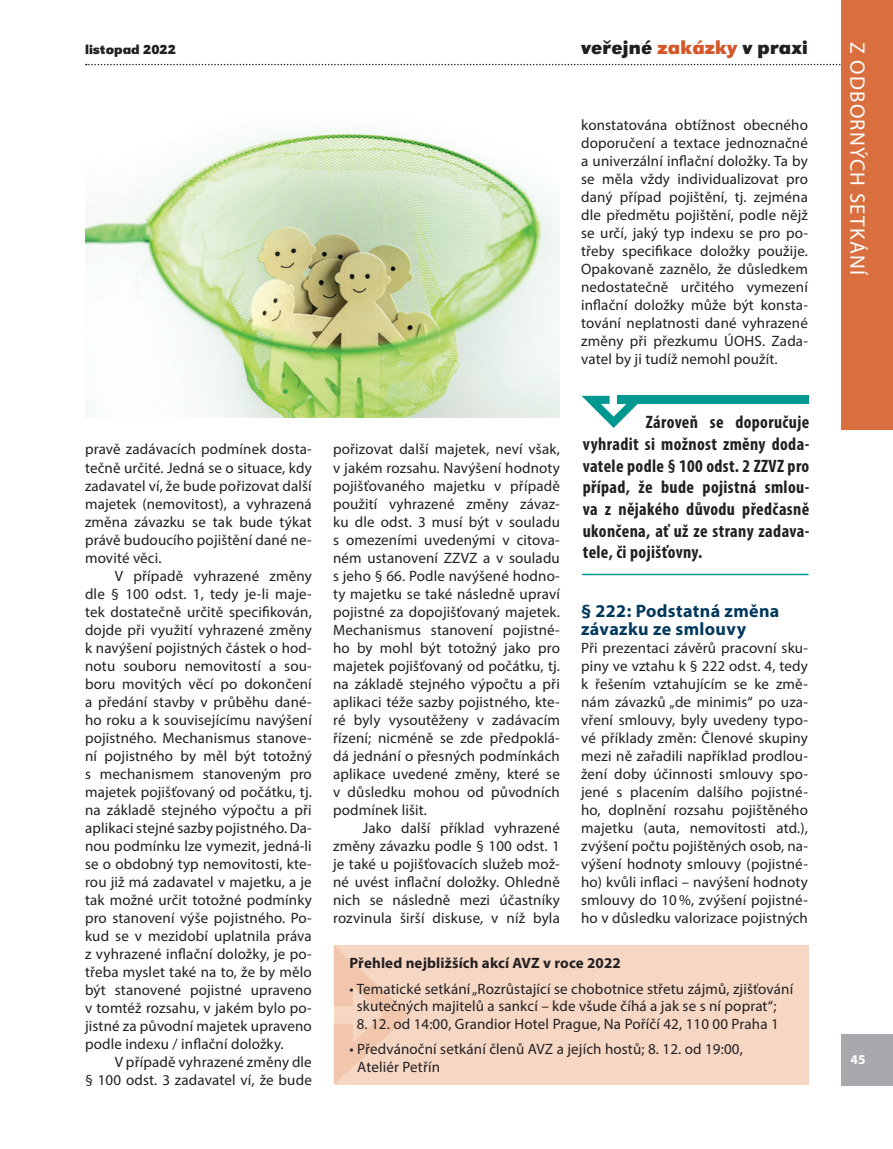
<style>
.page{position:relative;width:893px;height:1149px;background:#fff}
.page>*{position:absolute;margin:0;border:0;box-sizing:border-box;transform-origin:0 0}
.t1{font:21px "Myriad Pro";letter-spacing:.06em;color:#fff}
.t2{font:700 19.5px "URW Grotesk TEE";letter-spacing:.01em;color:#231f20}
.VZ_pozor{font:700 condensed 18px/21.6px "Myriad Pro";letter-spacing:.02em;color:#231f20;text-align:justify}
.VZ_nadpis{font:700 18px/18px "Myriad Pro";letter-spacing:.02em;color:#00385c}
.VZ_text{font:15px/18px "Myriad Pro";letter-spacing:.01em;color:#231f20;text-align:justify}
.VZ_text_bez_odsazeni{font:15px/18px "Myriad Pro";letter-spacing:.01em;color:#231f20;text-align:justify}
.t3{font:700 15px "Myriad Pro";letter-spacing:.01em;color:#231f20}
.t4{font:700 13.5px "URW Grotesk TEE";color:#231f20}
.t5{font:700 13.5px "Myriad Pro";color:#fff}
.s1{color:#d4572a}
</style>
<div class="page">
<div style="left:842px;top:1033px;width:51px;height:51px;background:#a8a9ad"></div>
<svg style="left:86px;top:64px;width:756px;height:1px"></svg>
<div style="left:842px;top:0;width:51px;height:429px;background:#d96f3e"></div>
<div style="left:334px;top:945px;width:474px;height:139px;background:#f5d7c4"></div>
<svg style="left:334px;top:946px;width:75px;height:138px"></svg>
<img style="left:85px;top:131px;width:475px;height:286px">
<hr style="left:582px;top:573px;width:226px;height:2px;background:#009891">
<svg style="left:581px;top:395px;width:65px;height:33px"></svg>
<div style="left:618px;top:395px;width:191px;height:8px;background:#009891"></div>
<p class="t4" style="left:85px;top:41px;width:92px">listopad 2022</p>
<p class="t2" style="left:581px;top:36px;width:228px">veřejné <span class="s1">zakázky</span> v praxi</p>
<p class="VZ_text" style="left:85px;top:440px;width:228px">pravě zadávacích podmínek dosta&shy;tečně určité. Jedná se o situace, kdy zadavatel ví, že bude pořizovat další majetek (nemovitost), a vyhrazená změna závazku se tak bude týkat právě budoucího pojištění dané ne&shy;movité věci.</p>
<p class="VZ_text" style="left:85px;top:566px;width:228px;text-indent:30px">V případě vyhrazené změny dle § 100 odst. 1, tedy je-li maje&shy;tek dostatečně určitě specifikován, dojde při využití vyhrazené změny k navýšení pojistných částek o hod&shy;notu souboru nemovitostí a sou&shy;boru movitých věcí po dokončení a předání stavby v průběhu dané&shy;ho roku a k souvisejícímu navýšení pojistného. Mechanismus stanove&shy;ní pojistného by měl být totožný s mechanismem stanoveným pro majetek pojišťovaný od počátku, tj. na základě stejného výpočtu a při aplikaci stejné sazby pojistného. Da&shy;nou podmínku lze vymezit, jedná-li se o obdobný typ nemovitosti, kte&shy;rou již má zadavatel v majetku, a je tak možné určit totožné podmínky pro stanovení výše pojistného. Po&shy;kud se v mezidobí uplatnila práva z vyhrazené inflační doložky, je po&shy;třeba myslet také na to, že by mělo být stanovené pojistné upraveno v tomtéž rozsahu, v jakém bylo po&shy;jistné za původní majetek upraveno podle indexu / inflační doložky.</p>
<p class="VZ_text" style="left:85px;top:1052px;width:228px;text-align:right">V případě vyhrazené změny dle<br>§ 100 odst. 3 zadavatel ví, že bude</p>
<p class="VZ_text" style="left:333px;top:440px;width:228px">pořizovat další majetek, neví však, v jakém rozsahu. Navýšení hodnoty pojišťovaného majetku v případě použití vyhrazené změny závaz&shy;ku dle odst. 3 musí být v souladu s omezeními uvedenými v citova&shy;ném ustanovení ZZVZ a v souladu s jeho § 66. Podle navýšené hodno&shy;ty majetku se také následně upraví pojistné za dopojišťovaný majetek.<br>Mechanismus stanovení pojistné&shy;ho by mohl být totožný jako pro majetek pojišťovaný od počátku, tj. na základě stejného výpočtu a při aplikaci téže sazby pojistného, kte&shy;ré byly vysoutěženy v zadávacím řízení; nicméně se zde předpoklá&shy;dá jednání o přesných podmínkách aplikace uvedené změny, které se v důsledku mohou od původních podmínek lišit.</p>
<p class="VZ_text" style="left:333px;top:818px;width:228px;text-indent:30px">Jako další příklad vyhrazené změny závazku podle § 100 odst. 1 je také u pojišťovacích služeb mož&shy;né uvést inflační doložky. Ohledně nich se následně mezi účastníky rozvinula širší diskuse, v níž byla</p>
<p class="VZ_text" style="left:581px;top:116px;width:228px">konstatována obtížnost obecného doporučení a textace jednoznačné a univerzální inflační doložky. Ta by se měla vždy individualizovat pro daný případ pojištění, tj. zejména dle předmětu pojištění, podle nějž se určí, jaký typ indexu se pro po&shy;třeby specifikace doložky použije.<br>Opakovaně zaznělo, že důsledkem nedostatečně určitého vymezení inflační doložky může být konsta&shy;tování neplatnosti dané vyhrazené změny při přezkumu ÚOHS. Zada&shy;vatel by ji tudíž nemohl použít.</p>
<p class="VZ_pozor" style="left:583px;top:411px;width:228px;text-indent:63px">Zároveň se doporučuje vyhradit si možnost změny doda&shy;vatele podle § 100 odst. 2 ZZVZ pro případ, že bude pojistná smlou&shy;va z nějakého důvodu předčasně ukončena, ať už ze strany zadava&shy;tele, či pojišťovny.</p>
<p class="VZ_nadpis" style="left:581px;top:600px;width:200px">§ 222: Podstatná změna závazku ze smlouvy</p>
<p class="VZ_text_bez_odsazeni" style="left:581px;top:638px;width:228px">Při prezentaci závěrů pracovní sku&shy;piny ve vztahu k § 222 odst. 4, tedy k řešením vztahujícím se ke změ&shy;nám závazků „de minimis“ po uza&shy;vření smlouvy, byly uvedeny typo&shy;vé příklady změn: Členové skupiny mezi ně zařadili například prodlou&shy;žení doby účinnosti smlouvy spo&shy;jené s placením dalšího pojistné&shy;ho, doplnění rozsahu pojištěného majetku (auta, nemovitosti atd.), zvýšení počtu pojištěných osob, na&shy;výšení hodnoty smlouvy (pojistné&shy;ho) kvůli inflaci – navýšení hodnoty smlouvy do 10%, zvýšení pojistné&shy;ho v důsledku valorizace pojistných</p>
<p class="t3" style="left:350px;top:953px;width:273px">Přehled nejbližších akcí AVZ v roce 2022</p>
<p class="VZ_text" style="left:357px;top:979px;width:438px;line-height:17.2px;text-indent:-7px">• Tematické setkání „Rozrůstající se chobotnice střetu zájmů, zjišťování skutečných majitelů a sankcí – kde všude číhá a jak se s ní poprat“;</p>
<p class="VZ_text" style="left:357px;top:1014px;width:424px">8. 12. od 14:00, Grandior Hotel Prague, Na Poříčí 42, 110 00 Praha 1</p>
<p class="VZ_text" style="left:357px;top:1040px;width:387px;line-height:17.2px;text-indent:-8px">• Předvánoční setkání členů AVZ a jejích hostů; 8. 12. od 19:00,<br>Ateliér Petřín</p>
<p class="t1" style="left:870px;top:42px;width:235px;rotate:90deg">Z ODBORNÝCH SETKÁNÍ</p>
<p class="t5" style="left:850px;top:1050px;width:17px">45</p>
</div>
